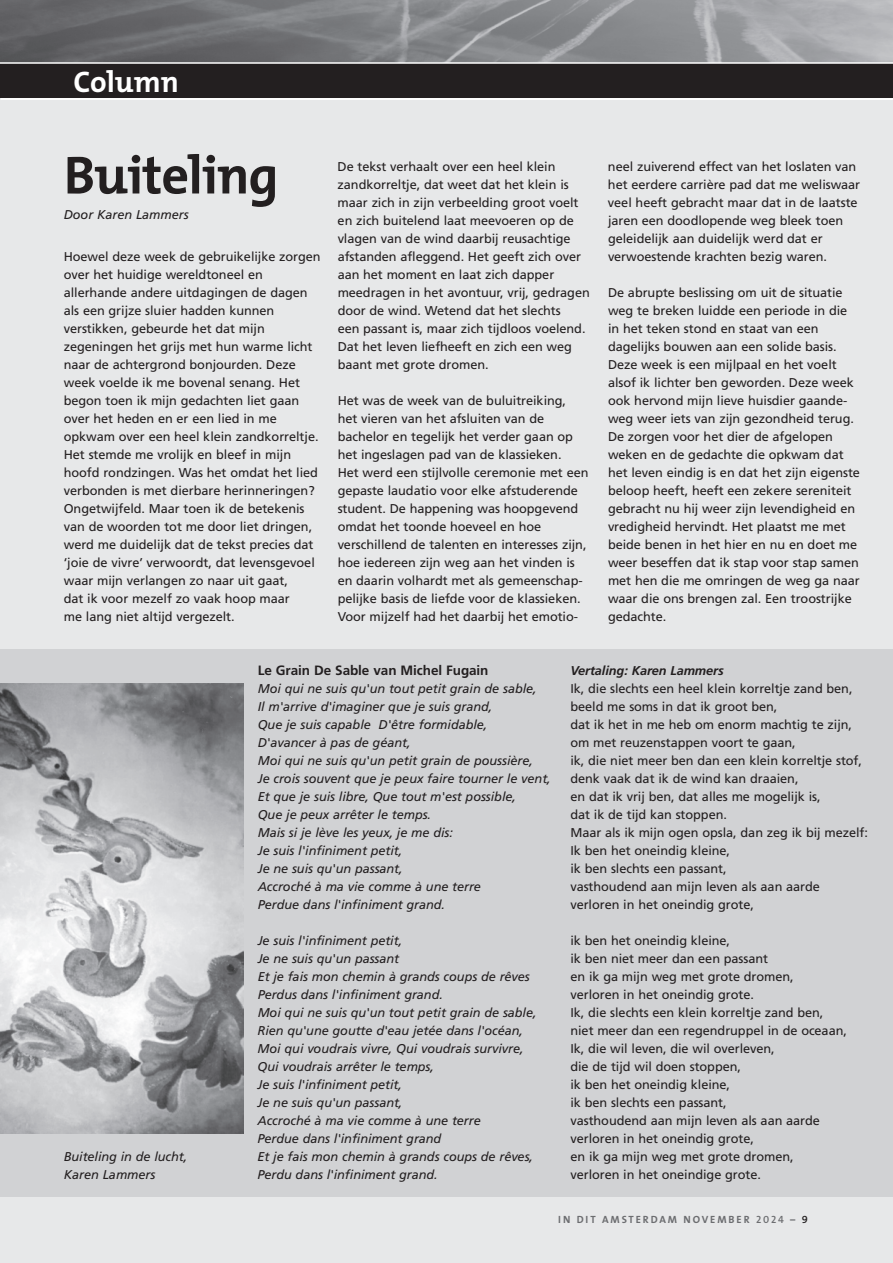
<style>
.page{position:relative;width:893px;height:1263px;background:#fff}
.page>*{position:absolute;margin:0;border:0;box-sizing:border-box;transform-origin:0 0}
.t1{font:700 54px "The Mix";letter-spacing:-.02em;color:#231f20}
.t2{font:700 30px "The Mix";color:#fff}
.t3{font:700 13.5px "Frutiger";letter-spacing:-.005em;color:#231f20}
.t4{font:12.75px/18px "Frutiger";letter-spacing:-.005em;color:#231f20}
.t5{font:italic 12.75px/18px "Frutiger";letter-spacing:-.005em;color:#231f20}
.t6{font:italic 700 12.75px "Frutiger";letter-spacing:-.005em;color:#231f20}
.t7{font:700 10.5px "The Mix";letter-spacing:.18em;color:#6c6d70}
.s1{font-family:"The Mix Semi Bold Caps";font-weight:400}
.s2{font-family:"The Mix Semi Bold Caps";font-weight:400;color:#231f20}
</style>
<div class="page">
<div style="left:0;top:91px;width:893px;height:1172px;background:#e7e8e9"></div>
<div style="left:0;top:649px;width:893px;height:548px;background:#d1d2d4"></div>
<img style="left:0;top:0;width:893px;height:62px">
<div style="left:0;top:64px;width:893px;height:35px;background:#231f20"></div>
<hr style="left:0;top:99px;width:893px;height:1px;background:#fff">
<img style="left:0;top:683px;width:244px;height:451px">
<h2 class="t2" style="left:74px;top:72px;width:107px">Column</h2>
<h1 class="t1" style="left:64px;top:157px;width:216px">Buiteling</h1>
<p class="t5" style="left:64px;top:207px;width:126px">Door Karen Lammers</p>
<p class="t4" style="left:64px;top:249px;width:258px">Hoewel deze week de gebruikelijke zorgen over het huidige wereldtoneel en allerhande andere uitdagingen de dagen als een grijze sluier hadden kunnen verstikken, gebeurde het dat mijn zegeningen het grijs met hun warme licht naar de achtergrond bonjourden. Deze week voelde ik me bovenal senang. Het begon toen ik mijn gedachten liet gaan over het heden en er een lied in me opkwam over een heel klein zandkorreltje.<br>Het stemde me vrolijk en bleef in mijn hoofd rondzingen. Was het omdat het lied verbonden is met dierbare herinneringen?<br>Ongetwijfeld. Maar toen ik de betekenis van de woorden tot me door liet dringen, werd me duidelijk dat de tekst precies dat ‘joie de vivre’ verwoordt, dat levensgevoel waar mijn verlangen zo naar uit gaat,<br>dat ik voor mezelf zo vaak hoop maar<br>me lang niet altijd vergezelt.</p>
<p class="t4" style="left:338px;top:159px;width:254px">De tekst verhaalt over een heel klein zandkorreltje, dat weet dat het klein is maar zich in zijn verbeelding groot voelt en zich buitelend laat meevoeren op de vlagen van de wind daarbij reusachtige afstanden afleggend. Het geeft zich over aan het moment en laat zich dapper meedragen in het avontuur, vrij, gedragen door de wind. Wetend dat het slechts<br>een passant is, maar zich tijdloos voelend.<br>Dat het leven liefheeft en zich een weg baant met grote dromen.</p>
<p class="t4" style="left:338px;top:393px;width:252px">Het was de week van de buluitreiking, het vieren van het afsluiten van de bachelor en tegelijk het verder gaan op het ingeslagen pad van de klassieken.<br>Het werd een stijlvolle ceremonie met een gepaste laudatio voor elke afstuderende student. De happening was hoopgevend omdat het toonde hoeveel en hoe verschillend de talenten en interesses zijn, hoe iedereen zijn weg aan het vinden is en daarin volhardt met als gemeenschap&shy;pelijke basis de liefde voor de klassieken.<br>Voor mijzelf had het daarbij het emotio-</p>
<p class="t4" style="left:608px;top:159px;width:254px">neel zuiverend effect van het loslaten van het eerdere carrière pad dat me weliswaar veel heeft gebracht maar dat in de laatste jaren een doodlopende weg bleek toen geleidelijk aan duidelijk werd dat er verwoestende krachten bezig waren.</p>
<p class="t4" style="left:608px;top:285px;width:254px">De abrupte beslissing om uit de situatie weg te breken luidde een periode in die in het teken stond en staat van een dagelijks bouwen aan een solide basis.<br>Deze week is een mijlpaal en het voelt alsof ik lichter ben geworden. Deze week ook hervond mijn lieve huisdier gaande&shy;weg weer iets van zijn gezondheid terug.<br>De zorgen voor het dier de afgelopen weken en de gedachte die opkwam dat het leven eindig is en dat het zijn eigenste beloop heeft, heeft een zekere sereniteit gebracht nu hij weer zijn levendigheid en vredigheid hervindt. Het plaatst me met beide benen in het hier en nu en doet me weer beseffen dat ik stap voor stap samen met hen die me omringen de weg ga naar waar die ons brengen zal. Een troostrijke gedachte.</p>
<p class="t5" style="left:64px;top:1149px;width:125px">Buiteling in de lucht,<br>Karen Lammers</p>
<p class="t3" style="left:258px;top:665px;width:232px">Le Grain De Sable van Michel Fugain</p>
<p class="t5" style="left:258px;top:681px;width:295px">Moi qui ne suis qu'un tout petit grain de sable,<br>Il m'arrive d'imaginer que je suis grand,<br>Que je suis capable D'être formidable,<br>D'avancer à pas de géant,<br>Moi qui ne suis qu'un petit grain de poussière,<br>Je crois souvent que je peux faire tourner le vent, Et que je suis libre, Que tout m'est possible,<br>Que je peux arrêter le temps.<br>Mais si je lève les yeux, je me dis:<br>Je suis l'infiniment petit,<br>Je ne suis qu'un passant,<br>Accroché à ma vie comme à une terre<br>Perdue dans l'infiniment grand.</p>
<p class="t5" style="left:257px;top:933px;width:281px">Je suis l'infiniment petit,<br>Je ne suis qu'un passant<br>Et je fais mon chemin à grands coups de rêves Perdus dans l'infiniment grand.<br>Moi qui ne suis qu'un tout petit grain de sable, Rien qu'une goutte d'eau jetée dans l'océan, Moi qui voudrais vivre, Qui voudrais survivre, Qui voudrais arrêter le temps,<br>Je suis l'infiniment petit,<br>Je ne suis qu'un passant,<br>Accroché à ma vie comme à une terre<br>Perdue dans l'infiniment grand<br>Et je fais mon chemin à grands coups de rêves, Perdu dans l'infiniment grand.</p>
<p class="t6" style="left:570px;top:665px;width:155px">Vertaling: Karen Lammers</p>
<p class="t4" style="left:570px;top:681px;width:299px">Ik, die slechts een heel klein korreltje zand ben, beeld me soms in dat ik groot ben,<br>dat ik het in me heb om enorm machtig te zijn, om met reuzenstappen voort te gaan,<br>ik, die niet meer ben dan een klein korreltje stof, denk vaak dat ik de wind kan draaien,<br>en dat ik vrij ben, dat alles me mogelijk is,<br>dat ik de tijd kan stoppen.<br>Maar als ik mijn ogen opsla, dan zeg ik bij mezelf:<br>Ik ben het oneindig kleine,<br>ik ben slechts een passant,<br>vasthoudend aan mijn leven als aan aarde verloren in het oneindig grote,</p>
<p class="t4" style="left:570px;top:933px;width:278px">ik ben het oneindig kleine,<br>ik ben niet meer dan een passant<br>en ik ga mijn weg met grote dromen,<br>verloren in het oneindig grote.<br>Ik, die slechts een klein korreltje zand ben, niet meer dan een regendruppel in de oceaan, Ik, die wil leven, die wil overleven,<br>die de tijd wil doen stoppen,<br>ik ben het oneindig kleine,<br>ik ben slechts een passant,<br>vasthoudend aan mijn leven als aan aarde verloren in het oneindig grote,<br>en ik ga mijn weg met grote dromen,<br>verloren in het oneindige grote.</p>
<p class="t7" style="left:558px;top:1216px;width:251px">IN DIT AMSTERDAM NOVEMBER <span class="s1">2024</span> – <span class="s2">9</span></p>
</div>
